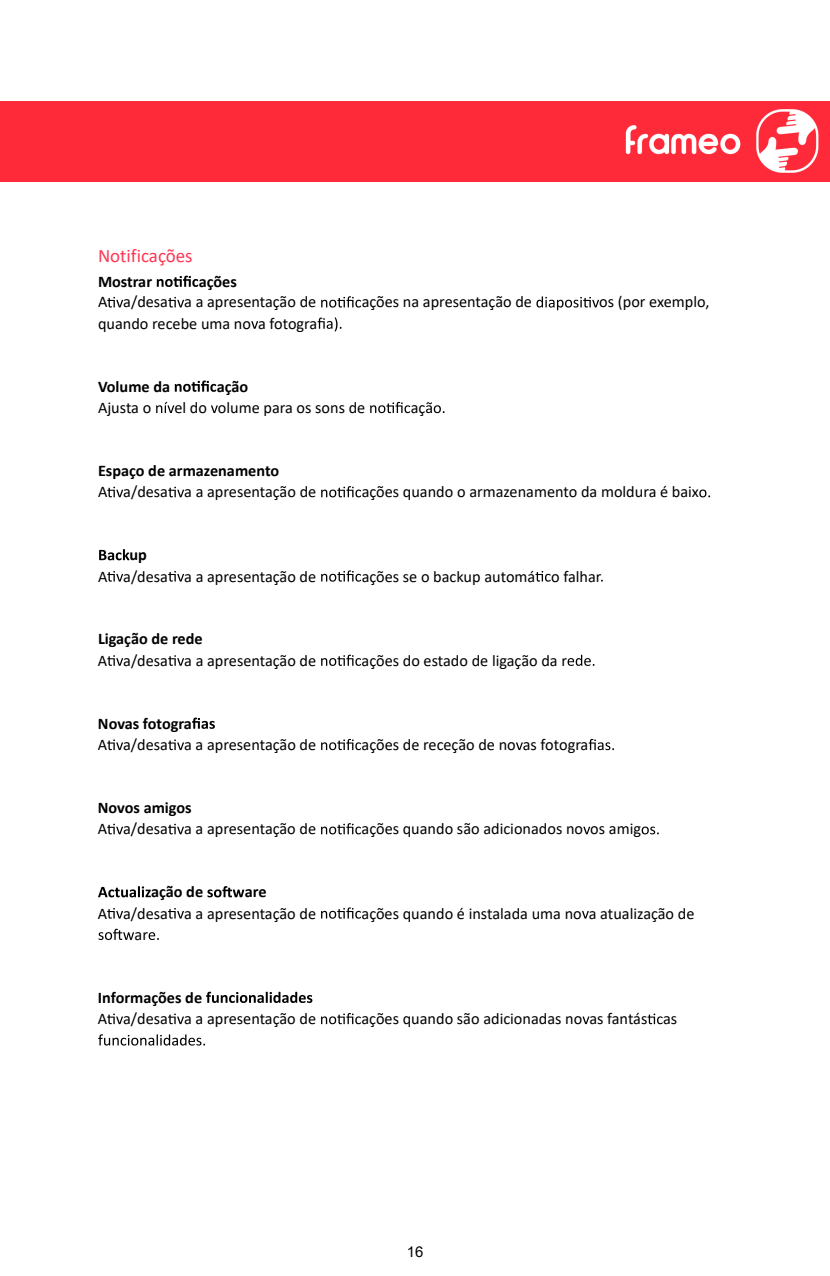
<style>
.page{position:relative;width:830px;height:1276px;background:#fff}
.page>*{position:absolute;margin:0;border:0;box-sizing:border-box;transform-origin:0 0}
.t1{font:18.9px "Calibri";color:#ff3653}
.t2{font:16.2px "Calibri";color:#000}
.t3{font:700 16.2px "Calibri";color:#000}
.t4{font:14.85px "Arial";color:#000}
</style>
<div class="page">
<svg style="left:157px;top:276px;width:41px;height:11px"></svg>
<svg style="left:107px;top:297px;width:16px;height:10px"></svg>
<svg style="left:168px;top:297px;width:16px;height:10px"></svg>
<svg style="left:321px;top:296px;width:40px;height:11px"></svg>
<svg style="left:536px;top:296px;width:62px;height:14px"></svg>
<svg style="left:251px;top:321px;width:7px;height:8px"></svg>
<svg style="left:317px;top:317px;width:24px;height:14px"></svg>
<svg style="left:175px;top:380px;width:41px;height:12px"></svg>
<svg style="left:156px;top:402px;width:18px;height:11px"></svg>
<svg style="left:211px;top:405px;width:7px;height:8px"></svg>
<svg style="left:370px;top:402px;width:40px;height:11px"></svg>
<svg style="left:426px;top:402px;width:18px;height:11px"></svg>
<svg style="left:107px;top:487px;width:16px;height:10px"></svg>
<svg style="left:168px;top:487px;width:16px;height:10px"></svg>
<svg style="left:321px;top:486px;width:40px;height:11px"></svg>
<svg style="left:699px;top:489px;width:10px;height:8px"></svg>
<svg style="left:99px;top:549px;width:30px;height:11px"></svg>
<svg style="left:107px;top:571px;width:16px;height:10px"></svg>
<svg style="left:168px;top:571px;width:16px;height:10px"></svg>
<svg style="left:321px;top:570px;width:40px;height:11px"></svg>
<svg style="left:535px;top:571px;width:15px;height:10px"></svg>
<svg style="left:107px;top:655px;width:16px;height:11px"></svg>
<svg style="left:168px;top:655px;width:16px;height:11px"></svg>
<svg style="left:321px;top:654px;width:40px;height:12px"></svg>
<svg style="left:567px;top:655px;width:27px;height:11px"></svg>
<svg style="left:192px;top:717px;width:23px;height:12px"></svg>
<svg style="left:107px;top:739px;width:16px;height:11px"></svg>
<svg style="left:168px;top:739px;width:16px;height:11px"></svg>
<svg style="left:321px;top:739px;width:40px;height:11px"></svg>
<svg style="left:516px;top:742px;width:6px;height:8px"></svg>
<svg style="left:588px;top:739px;width:25px;height:11px"></svg>
<svg style="left:107px;top:823px;width:16px;height:11px"></svg>
<svg style="left:168px;top:823px;width:16px;height:11px"></svg>
<svg style="left:321px;top:823px;width:40px;height:11px"></svg>
<svg style="left:583px;top:826px;width:7px;height:8px"></svg>
<svg style="left:641px;top:826px;width:17px;height:8px"></svg>
<svg style="left:98px;top:886px;width:53px;height:11px"></svg>
<svg style="left:207px;top:886px;width:37px;height:11px"></svg>
<svg style="left:107px;top:908px;width:16px;height:10px"></svg>
<svg style="left:168px;top:908px;width:16px;height:10px"></svg>
<svg style="left:321px;top:907px;width:40px;height:11px"></svg>
<svg style="left:582px;top:911px;width:6px;height:7px"></svg>
<svg style="left:98px;top:928px;width:36px;height:12px"></svg>
<svg style="left:148px;top:932px;width:11px;height:8px"></svg>
<svg style="left:206px;top:991px;width:106px;height:12px"></svg>
<svg style="left:107px;top:1013px;width:16px;height:11px"></svg>
<svg style="left:168px;top:1013px;width:16px;height:11px"></svg>
<svg style="left:321px;top:1013px;width:40px;height:11px"></svg>
<svg style="left:582px;top:1016px;width:7px;height:8px"></svg>
<svg style="left:647px;top:1013px;width:15px;height:11px"></svg>
<svg style="left:98px;top:1034px;width:107px;height:11px"></svg>
<div style="left:0;top:102px;width:829px;height:79px;background:#ff2a39"></div>
<p class="t1" style="left:98px;top:243px;width:96px">Notificações</p>
<p class="t3" style="left:98px;top:270px;width:56px">Mostrar</p>
<p class="t3" style="left:199px;top:270px;width:40px">ações</p>
<p class="t2" style="left:98px;top:291px;width:220px">A a/desa a a apresentação de</p>
<p class="t2" style="left:361px;top:291px;width:172px">ações na apresentação de</p>
<p class="t2" style="left:599px;top:291px;width:112px">os (por exemplo,</p>
<p class="t2" style="left:98px;top:312px;width:221px">quando recebe uma no a fotogra</p>
<p class="t3" style="left:98px;top:375px;width:74px">Volume da</p>
<p class="t3" style="left:217px;top:375px;width:33px">ação</p>
<p class="t2" style="left:98px;top:396px;width:55px">Ajusta o</p>
<p class="t2" style="left:174px;top:396px;width:192px">el do olume para os sons de</p>
<p class="t2" style="left:410px;top:396px;width:16px">aç</p>
<p class="t3" style="left:98px;top:459px;width:183px">Espaço de armazenamento</p>
<p class="t2" style="left:98px;top:480px;width:220px">A a/desa a a apresentação de</p>
<p class="t2" style="left:361px;top:480px;width:338px">ações quando o armazenamento da moldura é baix</p>
<p class="t3" style="left:129px;top:543px;width:19px">up</p>
<p class="t2" style="left:98px;top:565px;width:220px">A a/desa a a apresentação de</p>
<p class="t2" style="left:361px;top:565px;width:241px">ações se o backup automá o falhar</p>
<p class="t3" style="left:98px;top:627px;width:106px">Ligação de rede</p>
<p class="t2" style="left:98px;top:649px;width:220px">A a/desa a a apresentação de</p>
<p class="t2" style="left:361px;top:649px;width:207px">ações do estado de ligação da r</p>
<p class="t3" style="left:98px;top:712px;width:95px">Novas fotogra</p>
<p class="t2" style="left:98px;top:733px;width:220px">A a/desa a a apresentação de</p>
<p class="t2" style="left:361px;top:733px;width:228px">ações de receção de no as fotogra</p>
<p class="t3" style="left:98px;top:796px;width:95px">Novos amigos</p>
<p class="t2" style="left:98px;top:817px;width:220px">A a/desa a a apresentação de</p>
<p class="t2" style="left:361px;top:817px;width:281px">ações quando são adicionados no os amig</p>
<p class="t3" style="left:151px;top:880px;width:54px">ação de</p>
<p class="t3" style="left:245px;top:880px;width:23px">are</p>
<p class="t2" style="left:98px;top:902px;width:220px">A a/desa a a apresentação de</p>
<p class="t2" style="left:361px;top:902px;width:334px">ações quando é instalada uma no a atualização de</p>
<p class="t2" style="left:135px;top:923px;width:15px">ar</p>
<p class="t3" style="left:98px;top:986px;width:106px">Informações de</p>
<p class="t2" style="left:98px;top:1007px;width:220px">A a/desa a a apresentação de</p>
<p class="t2" style="left:361px;top:1007px;width:317px">ações quando são adicionadas no as fantás as</p>
<p class="t4" style="left:406px;top:1241px;width:18px">16</p>
</div>
